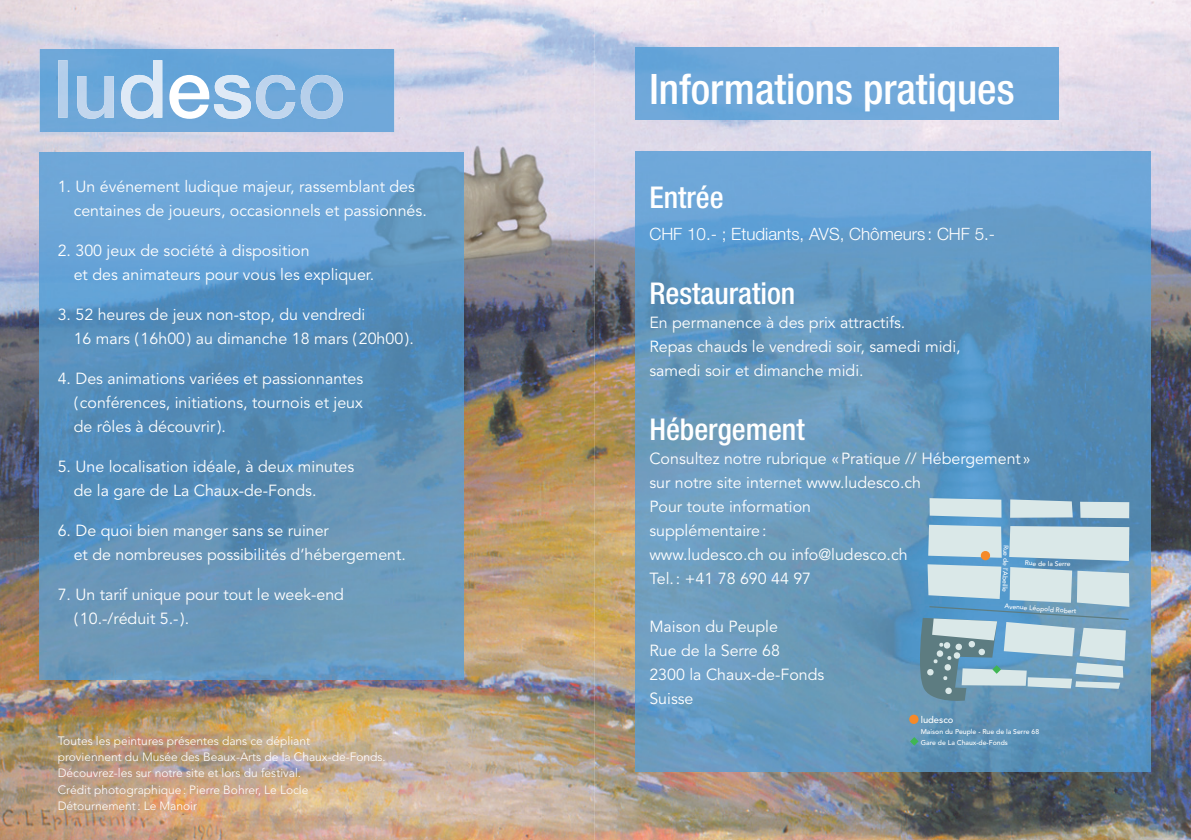
<style>
.page{position:relative;width:1191px;height:840px;background:#fff}
.page>*{position:absolute;margin:0;border:0;box-sizing:border-box;transform-origin:0 0}
.t1{font:500 condensed 42px "Helvetica Neue LT Std";color:#fff}
.t2{font:500 condensed 30px "Helvetica Neue LT Std";color:#fff}
.t3{font:300 17px "Helvetica Neue LT Std";color:#fff}
.t4{font:16px/24px "Avenir LT";color:#fff}
.t5{font:300 12px/16px "Avenir LT";color:#fff}
.t6{font:500 9.4px "Avenir LT";color:#fff}
.t7{font:500 6.8px/11.2px "Avenir LT";color:#fff}
.t8{font:500 6.6px "Avenir LT";color:#fff}
</style>
<div class="page">
<img style="left:0;top:0;width:1191px;height:839px">
<img style="left:40px;top:49px;width:354px;height:83px">
<img style="left:40px;top:153px;width:424px;height:525px">
<img style="left:58px;top:60px;width:9px;height:58px">
<img style="left:77px;top:76px;width:37px;height:43px">
<img style="left:121px;top:60px;width:41px;height:59px">
<svg style="left:169px;top:75px;width:42px;height:44px"></svg>
<img style="left:214px;top:75px;width:37px;height:44px">
<img style="left:256px;top:75px;width:39px;height:44px">
<img style="left:301px;top:75px;width:42px;height:44px">
<img style="left:635px;top:48px;width:424px;height:72px">
<img style="left:635px;top:152px;width:515px;height:619px">
<svg style="left:910px;top:488px;width:234px;height:270px;background:#89b0c8"></svg>
<p class="t4" style="left:74px;top:175px;width:354px;text-indent:-16px">1. Un événement ludique majeur, rassemblant des centaines de joueurs, occasionnels et passionnés.</p>
<p class="t4" style="left:74px;top:239px;width:302px;text-indent:-16px">2. 300 jeux de société à disposition<br>et des animateurs pour vous les expliquer.</p>
<p class="t4" style="left:74px;top:303px;width:342px;text-indent:-16px">3. 52 heures de jeux non-stop, du vendredi<br>16 mars ( 16h00 ) au dimanche 18 mars ( 20h00 ).</p>
<p class="t4" style="left:74px;top:367px;width:291px;text-align:justify;text-indent:-16px">4. Des animations variées et passionnantes ( conférences, initiations, tournois et jeux de rôles à découvrir ).</p>
<p class="t4" style="left:74px;top:455px;width:282px;text-indent:-16px">5. Une localisation idéale, à deux minutes de la gare de La Chaux-de-Fonds.</p>
<p class="t4" style="left:74px;top:519px;width:334px;text-indent:-16px">6. De quoi bien manger sans se ruiner<br>et de nombreuses possibilités d’hébergement.</p>
<p class="t4" style="left:74px;top:583px;width:272px;text-indent:-16px">7. Un tarif unique pour tout le week-end ( 10.-/réduit 5.- ).</p>
<p class="t5" style="left:58px;top:733px;width:329px">Toutes les peintures présentes dans ce dépliant<br>proviennent du Musée des Beaux-Arts de la Chaux-de-Fonds.<br>Découvrez-les sur notre site et lors du festival.<br>Crédit photographique : Pierre Bohrer, Le Locle Détournement : Le Manoir</p>
<h1 class="t1" style="left:649px;top:64px;width:366px">Informations pratiques</h1>
<h2 class="t2" style="left:649px;top:179px;width:76px">Entrée</h2>
<p class="t3" style="left:649px;top:223px;width:347px">CHF 10.- ; Etudiants, AVS, Chômeurs : CHF 5.-</p>
<h2 class="t2" style="left:649px;top:275px;width:147px">Restauration</h2>
<p class="t4" style="left:649px;top:311px;width:313px">En permanence à des prix attractifs.<br>Repas chauds le vendredi soir, samedi midi, samedi soir et dimanche midi.</p>
<h2 class="t2" style="left:649px;top:411px;width:157px">Hébergement</h2>
<p class="t4" style="left:649px;top:447px;width:383px">Consultez notre rubrique « Pratique // Hébergement » sur notre site internet www.ludesco.ch<br>Pour toute information<br>supplémentaire :<br>www.ludesco.ch ou info@ludesco.ch<br>Tel. : +41 78 690 44 97</p>
<p class="t4" style="left:649px;top:615px;width:176px">Maison du Peuple<br>Rue de la Serre 68<br>2300 la Chaux-de-Fonds<br>Suisse</p>
<p class="t8" style="left:1009px;top:544px;width:49px;rotate:91deg">Rue de l’Abeille</p>
<p class="t8" style="left:1025px;top:559px;width:47px;rotate:1deg">Rue de la Serre</p>
<p class="t8" style="left:1004px;top:602px;width:74px;rotate:4deg">Avenue Léopold Robert</p>
<p class="t6" style="left:920px;top:713px;width:34px">ludesco</p>
<p class="t7" style="left:920px;top:726px;width:120px">Maison du Peuple - Rue de la Serre 68<br>Gare de La Chaux-de-Fonds</p>
</div>
